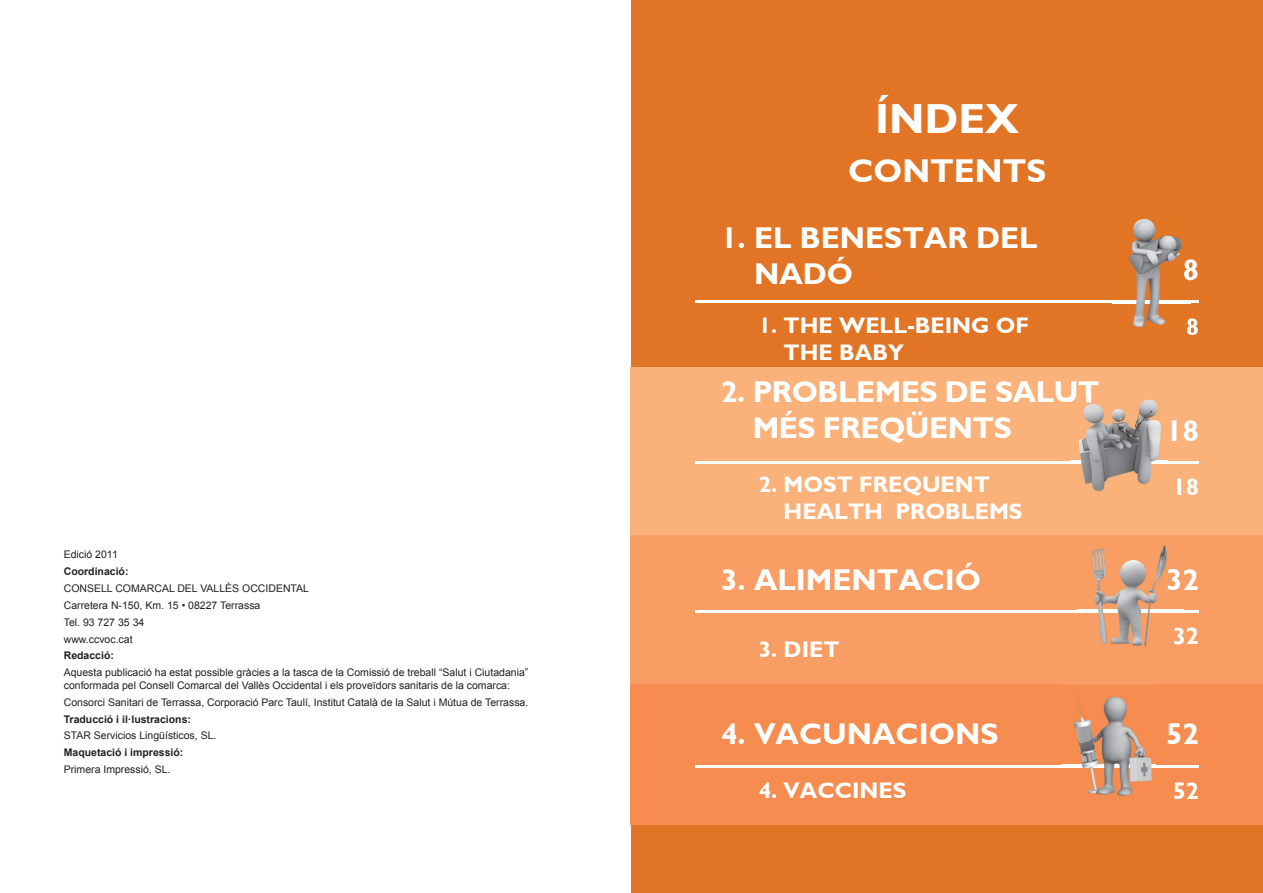
<style>
.page{position:relative;width:1263px;height:893px;background:#fff}
.page>*{position:absolute;margin:0;border:0;box-sizing:border-box;transform-origin:0 0}
.t1{font:700 42px "Gill Sans";color:#fff}
.t2{font:700 33px "Gill Sans";color:#fff}
.t3{font:700 30px/36px "Gill Sans";color:#fff}
.t4{font:700 24px "Gill Sans";color:#fff}
.t5{font:700 22.5px/27px "Gill Sans";color:#fff}
.t6{font:10.5px/16.8px "Arial";color:#231f20}
.t7{font:700 10.5px "Arial";color:#231f20}
</style>
<div class="page">
<div style="left:631px;top:0;width:632px;height:893px;background:#e17525"></div>
<div style="left:630px;top:368px;width:633px;height:167px;background:#fab27a"></div>
<div style="left:630px;top:535px;width:633px;height:150px;background:#f89e64"></div>
<div style="left:630px;top:685px;width:633px;height:140px;background:#f68c50"></div>
<hr style="left:695px;top:300px;width:504px;height:3px;background:#fff">
<hr style="left:695px;top:461px;width:504px;height:3px;background:#fff">
<hr style="left:695px;top:610px;width:504px;height:3px;background:#fff">
<hr style="left:695px;top:765px;width:504px;height:2px;background:#fff">
<img style="left:1113px;top:218px;width:78px;height:110px">
<img style="left:1184px;top:259px;width:7px;height:21px">
<svg style="left:1187px;top:318px;width:4px;height:13px"></svg>
<img style="left:1113px;top:300px;width:78px;height:3px">
<img style="left:1061px;top:696px;width:94px;height:100px">
<img style="left:1061px;top:765px;width:94px;height:2px">
<img style="left:1070px;top:399px;width:97px;height:93px">
<img style="left:1070px;top:397px;width:29px;height:6px">
<img style="left:1070px;top:461px;width:97px;height:3px">
<img style="left:1077px;top:545px;width:106px;height:101px">
<img style="left:1168px;top:569px;width:15px;height:21px">
<img style="left:1174px;top:628px;width:9px;height:16px">
<p class="t6" style="left:64px;top:546px;width:56px">Edició 2011</p>
<p class="t7" style="left:64px;top:564px;width:66px">Coordinació:</p>
<p class="t6" style="left:64px;top:580px;width:247px">CONSELL COMARCAL DEL VALLÈS OCCIDENTAL<br>Carretera N-150, Km. 15 • 08227 Terrassa<br>Tel. 93 727 35 34<br>www.ccvoc.cat</p>
<p class="t7" style="left:64px;top:649px;width:52px">Redacció:</p>
<p class="t6" style="left:64px;top:666px;width:466px;line-height:12.6px">Aquesta publicació ha estat possible gràcies a la tasca de la Comissió de treball “Salut i Ciutadania” conformada pel Consell Comarcal del Vallès Occidental i els proveïdors sanitaris de la comarca:</p>
<p class="t6" style="left:64px;top:694px;width:466px">Consorci Sanitari de Terrassa, Corporació Parc Taulí, Institut Català de la Salut i Mútua de Terrassa.</p>
<p class="t7" style="left:64px;top:712px;width:129px">Traducció i il·lustracions:</p>
<p class="t6" style="left:64px;top:727px;width:154px">STAR Servicios Lingüísticos, SL.</p>
<p class="t7" style="left:64px;top:746px;width:121px">Maquetació i impressió:</p>
<p class="t6" style="left:64px;top:761px;width:108px">Primera Impressió, SL.</p>
<h1 class="t1" style="left:875px;top:94px;width:145px">ÍNDEX</h1>
<h2 class="t2" style="left:848px;top:151px;width:200px">CONTENTS</h2>
<h3 class="t3" style="left:754px;top:220px;width:285px;text-indent:-33px">1. EL BENESTAR DEL<br>NADÓ</h3>
<h3 class="t5" style="left:784px;top:312px;width:247px;text-indent:-25px">1. THE WELL-BEING OF<br>THE BABY</h3>
<h3 class="t3" style="left:753px;top:374px;width:348px;text-indent:-32px">2. PROBLEMES DE SALUT<br>MÉS FREQÜENTS</h3>
<h3 class="t5" style="left:784px;top:471px;width:240px;text-indent:-25px">2. MOST FREQUENT<br>HEALTH PROBLEMS</h3>
<h3 class="t3" style="left:1183px;top:252px;width:18px">8</h3>
<h3 class="t4" style="left:1186px;top:312px;width:15px">8</h3>
<h3 class="t3" style="left:1166px;top:412px;width:35px">18</h3>
<h3 class="t4" style="left:1173px;top:473px;width:28px">18</h3>
<h3 class="t3" style="left:721px;top:561px;width:262px">3. ALIMENTACIÓ</h3>
<h3 class="t3" style="left:1166px;top:561px;width:35px">32</h3>
<h3 class="t4" style="left:1173px;top:622px;width:28px">32</h3>
<h3 class="t5" style="left:759px;top:636px;width:82px">3. DIET</h3>
<h3 class="t3" style="left:721px;top:716px;width:279px">4. VACUNACIONS</h3>
<h3 class="t3" style="left:1166px;top:716px;width:35px">52</h3>
<h3 class="t4" style="left:1173px;top:777px;width:28px">52</h3>
<h3 class="t5" style="left:759px;top:777px;width:149px">4. VACCINES</h3>
</div>
